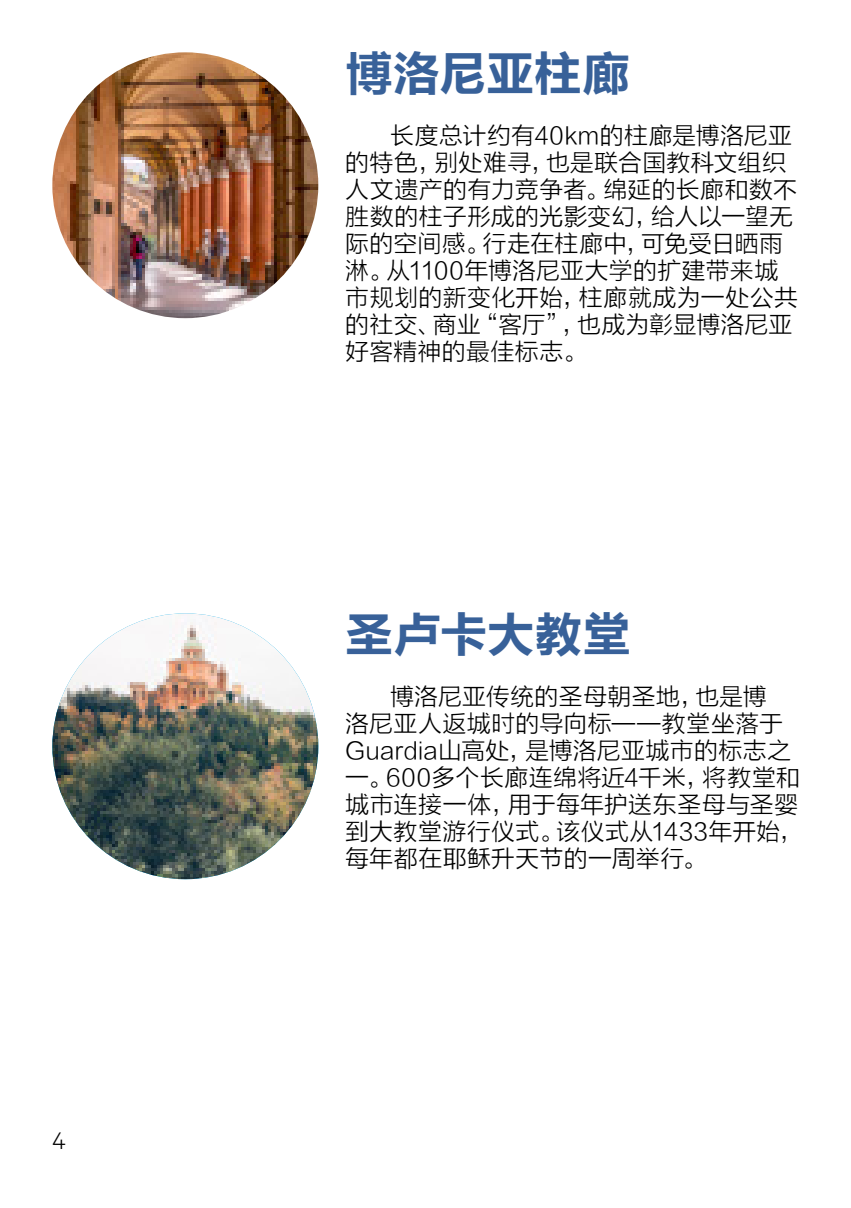
<style>
.page{position:relative;width:851px;height:1208px;background:#fff}
.page>*{position:absolute;margin:0;border:0;box-sizing:border-box;transform-origin:0 0}
.t1{font:48px "FZLTCHK GBK1 0";letter-spacing:-.01em;color:#386199}
.t2{font:300 27px "Calibre";color:#000}
.t3{font:24px/27px "FZLTXHK";letter-spacing:.005em;color:#000}
</style>
<div class="page">
<img style="left:52px;top:52px;width:266px;height:266px;border-radius:133px">
<img style="left:52px;top:613px;width:266px;height:266px;border-radius:133px">
<p class="t2" style="left:52px;top:1125px;width:15px">4</p>
<h1 class="t1" style="left:345px;top:47px;width:286px">博洛尼亚柱廊</h1>
<p class="t3" style="left:345px;top:122px;width:454px;text-indent:45px">长度总计约有40km的柱廊是博洛尼亚的特色，别处难寻，也是联合国教科文组织人文遗产的有力竞争者。绵延的长廊和数不胜数的柱子形成的光影变幻，给人以一望无际的空间感。行走在柱廊中，可免受日晒雨淋。从1100年博洛尼亚大学的扩建带来城市规划的新变化开始，柱廊就成为一处公共的社交、商业“客厅”，也成为彰显博洛尼亚好客精神的最佳标志。</p>
<h1 class="t1" style="left:345px;top:608px;width:287px">圣卢卡大教堂</h1>
<p class="t3" style="left:345px;top:683px;width:459px;text-indent:45px">博洛尼亚传统的圣母朝圣地，也是博<br>洛尼亚人返城时的导向标——教堂坐落于<br>Guardia山高处，是博洛尼亚城市的标志之一。600多个长廊连绵将近4千米，将教堂和城市连接一体，用于每年护送东圣母与圣婴到大教堂游行仪式。该仪式从1433年开始，每年都在耶稣升天节的一周举行。</p>
</div>
